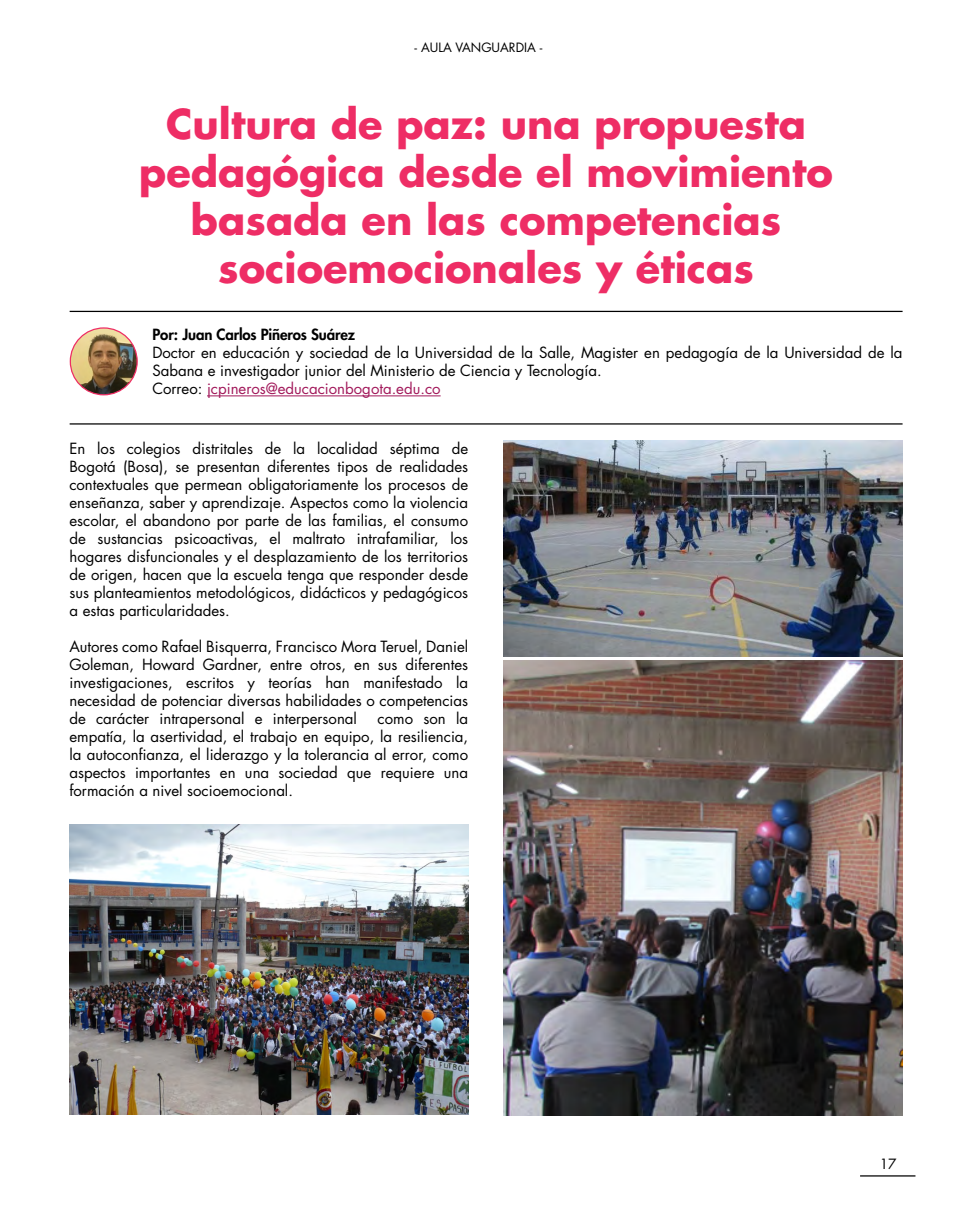
<style>
.page{position:relative;width:957px;height:1205px;background:#fff}
.page>*{position:absolute;margin:0;border:0;box-sizing:border-box;transform-origin:0 0}
.t1{font:700 40px/48px "Futura Std";color:#ee2d65;text-align:center}
.t2{font:15px/18px "Futura Std";color:#000;text-align:justify}
.t3{font:800 15px "Futura Std";letter-spacing:-.01em;color:#000}
.t4{font:13.75px "Futura Std";color:#000}
.t5{font:12.5px "Futura Std";color:#000}
.s1{color:#a2195b}
</style>
<div class="page">
<hr style="left:70px;top:311px;width:832px;height:1px;background:#000">
<hr style="left:70px;top:423px;width:832px;height:1px;background:#000">
<hr style="left:207px;top:395px;width:234px;height:1px;background:#a2195b">
<svg style="left:70px;top:328px;width:67px;height:67px"></svg>
<img style="left:70px;top:333px;width:67px;height:62px">
<div style="left:70px;top:327px;width:68px;height:68px;border:1px solid #ee2d65;border-radius:33px"></div>
<img style="left:503px;top:660px;width:399px;height:455px">
<img style="left:70px;top:825px;width:398px;height:289px">
<img style="left:503px;top:440px;width:399px;height:216px">
<hr style="left:860px;top:1175px;width:55px;height:1px;background:#000">
<p class="t5" style="left:414px;top:39px;width:129px">- AULA VANGUARDIA -</p>
<h1 class="t1" style="left:139px;top:100px;width:695px">Cultura de paz: una propuesta pedagógica desde el movimiento basada en las competencias socioemocionales y éticas</h1>
<p class="t3" style="left:152px;top:325px;width:204px">Por: Juan Carlos Piñeros Suárez</p>
<p class="t2" style="left:152px;top:344px;width:751px;text-align:left">Doctor en educación y sociedad de la Universidad de la Salle, Magister en pedagogía de la Universidad de la<br>Sabana e investigador junior del Ministerio de Ciencia y Tecnología.<br>Correo: <span class="s1">jcpineros@educacionbogota.edu.co</span></p>
<p class="t2" style="left:69px;top:439px;width:400px">En los colegios distritales de la localidad séptima de Bogotá (Bosa), se presentan diferentes tipos de realidades contextuales que permean obligatoriamente los procesos de enseñanza, saber y aprendizaje. Aspectos como la violencia escolar, el abandono por parte de las familias, el consumo de sustancias psicoactivas, el maltrato intrafamiliar, los hogares disfuncionales y el desplazamiento de los territorios de origen, hacen que la escuela tenga que responder desde sus planteamientos metodológicos, didácticos y pedagógicos a estas particularidades.</p>
<p class="t2" style="left:69px;top:637px;width:400px">Autores como Rafael Bisquerra, Francisco Mora Teruel, Daniel Goleman, Howard Gardner, entre otros, en sus diferentes investigaciones, escritos y teorías han manifestado la necesidad de potenciar diversas habilidades o competencias de carácter intrapersonal e interpersonal</p>
<p class="t2" style="left:69px;top:709px;width:400px;text-indent:308px">como son la empatía, la asertividad, el trabajo en equipo, la resiliencia, la autoconfianza, el liderazgo y la tolerancia al error, como aspectos importantes en una sociedad que requiere una formación a nivel socioemocional.</p>
<p class="t4" style="left:880px;top:1155px;width:18px">17</p>
</div>
